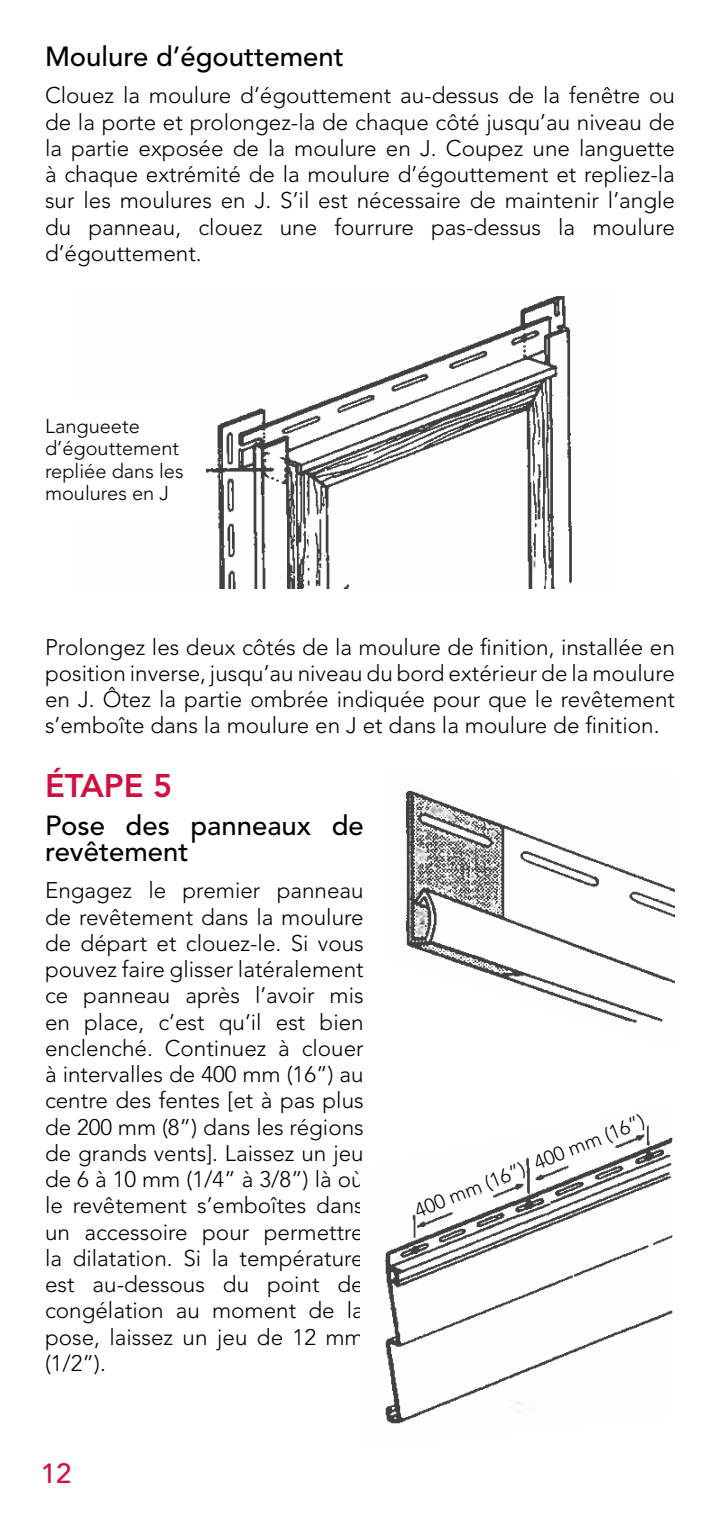
<style>
.page{position:relative;width:720px;height:1530px;background:#fff}
.page>*{position:absolute;margin:0;border:0;box-sizing:border-box;transform-origin:0 0}
.t1{font:800 32.5px "Avenir LT Std";color:#ce1141}
.t2{font:500 27.5px/26.2px "Avenir LT Std";color:#000}
.t3{font:500 27.5px "Avenir LT Std";color:#ce1141}
.t4{font:300 22.5px/26.2px "Avenir LT Std";color:#000;text-align:justify}
.t5{font:300 20px/22.5px "Avenir LT Std";color:#000}
</style>
<div class="page">
<img style="left:206px;top:296px;width:366px;height:293px">
<img style="left:402px;top:790px;width:273px;height:233px">
<img style="left:384px;top:1125px;width:288px;height:299px">
<svg style="left:412px;top:1125px;width:234px;height:93px"></svg>
<p class="t2" style="left:45px;top:44px;width:301px">Moulure d’égouttement</p>
<p class="t4" style="left:45px;top:82px;width:632px">Clouez la moulure d’égouttement au-dessus de la fenêtre ou de la porte et prolongez-la de chaque côté jusqu’au niveau de la partie exposée de la moulure en J. Coupez une languette à chaque extrémité de la moulure d’égouttement et repliez-la sur les moulures en J. S’il est nécessaire de maintenir l’angle du panneau, clouez une fourrure pas-dessus la moulure d’égouttement.</p>
<p class="t5" style="left:45px;top:414px;width:140px">Langueete d’égouttement repliée dans les moulures en J</p>
<p class="t4" style="left:45px;top:634px;width:632px">Prolongez les deux côtés de la moulure de finition, installée en position inverse, jusqu’au niveau du bord extérieur de la moulure en J. Ôtez la partie ombrée indiquée pour que le revêtement s’emboîte dans la moulure en J et dans la moulure de finition.</p>
<h1 class="t1" style="left:45px;top:767px;width:129px">ÉTAPE 5</h1>
<p class="t2" style="left:45px;top:813px;width:320px">Pose des panneaux de revêtement</p>
<p class="t4" style="left:45px;top:877px;width:320px">Engagez le premier panneau de revêtement dans la moulure de départ et clouez-le. Si vous pouvez faire glisser latéralement ce panneau après l’avoir mis en place, c’est qu’il est bien enclenché. Continuez à clouer à intervalles de 400 mm (16”) au centre des fentes [et à pas plus de 200 mm (8”) dans les régions de grands vents]. Laissez un jeu de 6 à 10 mm (1/4” à 3/8”) là où le revêtement s’emboîtes dans un accessoire pour permettre la dilatation. Si la température est au-dessous du point de congélation au moment de la pose, laissez un jeu de 12 mm (1/2”).</p>
<p class="t5" style="left:411px;top:1201px;width:247px;rotate:-22deg">400 mm (16”) 400 mm (16”)</p>
<p class="t3" style="left:41px;top:1458px;width:32px">12</p>
</div>
